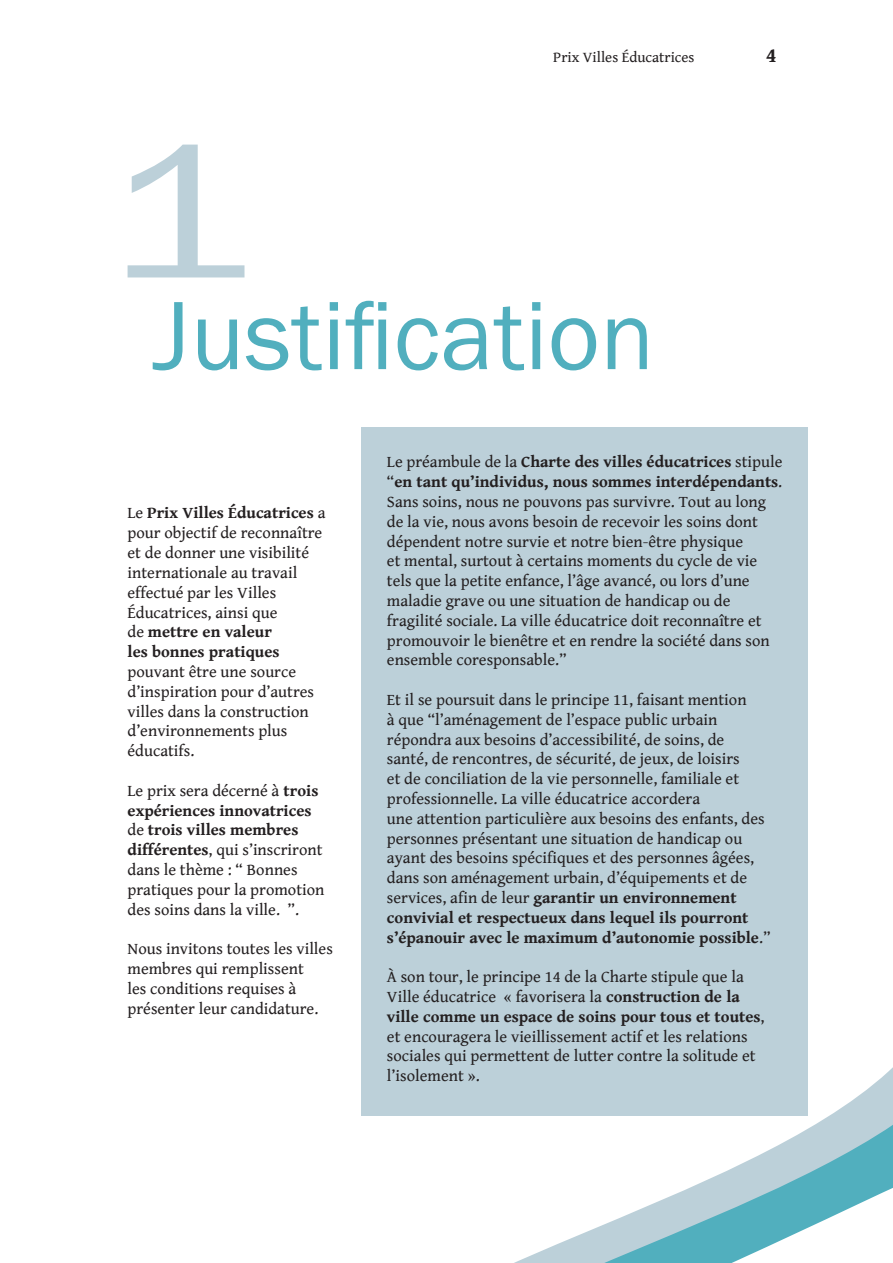
<style>
.page{position:relative;width:893px;height:1263px;background:#fff}
.page>*{position:absolute;margin:0;border:0;box-sizing:border-box;transform-origin:0 0}
._2_Títol{font:100.5px "Franklin Gothic";color:#51afbe}
.t1{font:700 21px "Gentium Book Basic";color:#231f20}
._1_Text_normal_bàsic{font:16.5px/19.8px "Gentium Book Basic";color:#231f20}
.t2{font:15px "Gentium Book Basic";color:#231f20}
.s1{font-weight:700}
</style>
<div class="page">
<svg style="left:128px;top:145px;width:116px;height:132px"></svg>
<div style="left:361px;top:427px;width:447px;height:689px;background:#bcd0d9"></div>
<svg style="left:514px;top:1067px;width:379px;height:196px"></svg>
<p class="t2" style="left:553px;top:46px;width:143px">Prix Villes Éducatrices</p>
<p class="t1" style="left:766px;top:39px;width:12px">4</p>
<p class="_2_Títol" style="left:153px;top:273px;width:503px">Justification</p>
<p class="_1_Text_normal_bàsic" style="left:128px;top:503px;width:199px">Le <span class="s1">Prix Villes Éducatrices</span> a pour objectif de reconnaître et de donner une visibilité internationale au travail effectué par les Villes<br>Éducatrices, ainsi que<br>de <span class="s1">mettre en valeur<br>les bonnes pratiques </span>pouvant être une source d’inspiration pour d’autres villes dans la construction d’environnements plus éducatifs.</p>
<p class="_1_Text_normal_bàsic" style="left:128px;top:780px;width:198px">Le prix sera décerné à <span class="s1">trois expériences innovatrices </span>de <span class="s1">trois villes membres différentes</span>, qui s’inscriront dans le thème : “ Bonnes pratiques pour la promotion des soins dans la ville. ”.</p>
<p class="_1_Text_normal_bàsic" style="left:128px;top:938px;width:207px">Nous invitons toutes les villes membres qui remplissent<br>les conditions requises à présenter leur candidature.</p>
<p class="_1_Text_normal_bàsic" style="left:387px;top:451px;width:397px">Le préambule de la <span class="s1">Charte des villes éducatrices</span> stipule “<span class="s1">en tant qu’individus, nous sommes interdépendants</span>.<br>Sans soins, nous ne pouvons pas survivre. Tout au long de la vie, nous avons besoin de recevoir les soins dont dépendent notre survie et notre bien-être physique<br>et mental, surtout à certains moments du cycle de vie tels que la petite enfance, l’âge avancé, ou lors d’une maladie grave ou une situation de handicap ou de fragilité sociale. La ville éducatrice doit reconnaître et promouvoir le bienêtre et en rendre la société dans son ensemble coresponsable.”</p>
<p class="_1_Text_normal_bàsic" style="left:387px;top:689px;width:361px">Et il se poursuit dans le principe 11, faisant mention à que “l’aménagement de l’espace public urbain répondra aux besoins d’accessibilité, de soins, de santé, de rencontres, de sécurité, de jeux, de loisirs et de conciliation de la vie personnelle, familiale et professionnelle. La ville éducatrice accordera</p>
<p class="_1_Text_normal_bàsic" style="left:387px;top:808px;width:385px">une attention particulière aux besoins des enfants, des personnes présentant une situation de handicap ou ayant des besoins spécifiques et des personnes âgées, dans son aménagement urbain, d’équipements et de services, afin de leur <span class="s1">garantir un environnement convivial et respectueux dans lequel ils pourront s’épanouir avec le maximum d’autonomie possible</span>.”</p>
<p class="_1_Text_normal_bàsic" style="left:387px;top:966px;width:379px">À son tour, le principe 14 de la Charte stipule que la Ville éducatrice « favorisera la <span class="s1">construction de la ville comme un espace de soins pour tous et toutes</span>, et encouragera le vieillissement actif et les relations sociales qui permettent de lutter contre la solitude et l’isolement ».</p>
</div>
